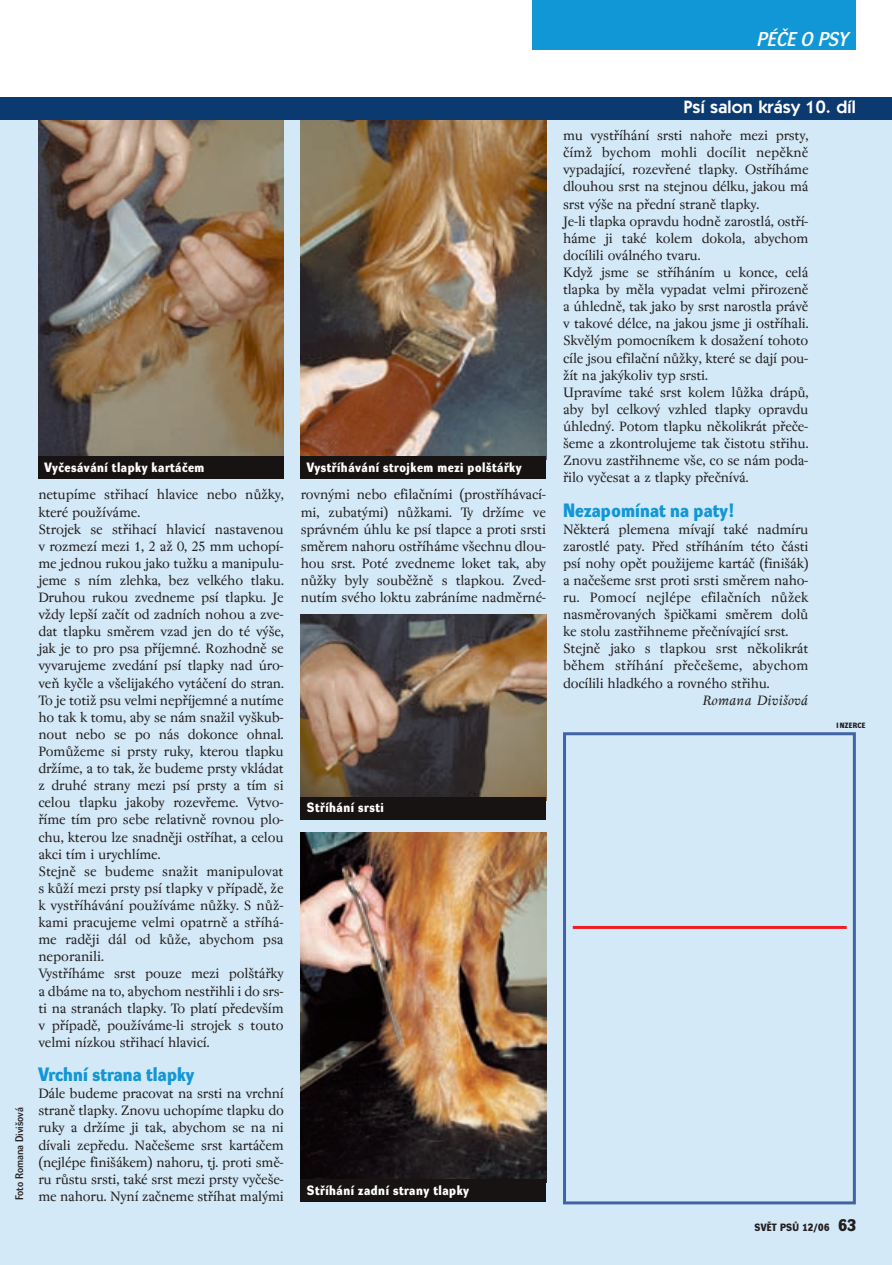
<style>
.page{position:relative;width:892px;height:1265px;background:#fff}
.page>*{position:absolute;margin:0;border:0;box-sizing:border-box;transform-origin:0 0}
.t1{font:19.5px "Dynamo D Italic D";letter-spacing:.01em;color:#fff}
.t2{font:18.9px "Dynamo DB";letter-spacing:.01em;color:#1197d6}
.t3{font:600 18px "Itc Kabel CE";letter-spacing:.01em;color:#fff}
.t4{font:15px/17.1px "Regent";letter-spacing:-.015em;color:#231f20}
.t5{font:italic 15px "Regent";letter-spacing:.02em;color:#231f20}
.t6{font:13.2px "Dynamo DB";letter-spacing:.045em;color:#fff}
.t7{font:10.8px "Dynamo DD";color:#231f20}
.t8{font:10.35px "Dynamo DB";letter-spacing:.03em;color:#231f20}
.t9{font:7.5px "Dynamo DB";letter-spacing:.05em;color:#231f20}
.s1{font-size:16.5px}
</style>
<div class="page">
<img style="left:0;top:0;width:892px;height:1264px">
<h1 class="t1" style="left:757px;top:31px;width:92px">PÉâE O PSY</h1>
<p class="t7" style="left:15px;top:1200px;width:95px;rotate:-90deg">Foto Romana Divi‰ová</p>
<p class="t6" style="left:45px;top:462px;width:161px">Vyãesávání tlapky kartáãem</p>
<p class="t6" style="left:307px;top:462px;width:216px">Vystfiíhávání strojkem mezi pol‰táfiky</p>
<p class="t4" style="left:38px;top:487px;width:247px">netupíme stfiihací hlavice nebo nÛÏky, které pouÏíváme.<br>Strojek se stfiihací hlavicí nastavenou v rozmezí mezi 1, 2 aÏ 0, 25 mm uchopí&shy;me jednou rukou jako tuÏku a manipulu&shy;jeme s ním zlehka, bez velkého tlaku.<br>Druhou rukou zvedneme psí tlapku. Je vÏdy lep‰í zaãít od zadních nohou a zve&shy;dat tlapku smûrem vzad jen do té v˘‰e, jak je to pro psa pfiíjemné. Rozhodnû se vyvarujeme zvedání psí tlapky nad úro&shy;veÀ kyãle a v‰elijakého vytáãení do stran.<br>To je totiÏ psu velmi nepfiíjemné a nutíme ho tak k tomu, aby se nám snaÏil vy‰kub&shy;nout nebo se po nás dokonce ohnal.<br>PomÛÏeme si prsty ruky, kterou tlapku drÏíme, a to tak, Ïe budeme prsty vkládat z druhé strany mezi psí prsty a tím si celou tlapku jakoby rozevfieme. Vytvo&shy;fiíme tím pro sebe relativnû rovnou plo&shy;chu, kterou lze snadnûji ostfiíhat, a celou akci tím i urychlíme.<br>Stejnû se budeme snaÏit manipulovat s kÛÏí mezi prsty psí tlapky v pfiípadû, Ïe k vystfiíhávání pouÏíváme nÛÏky. S nÛÏ&shy;kami pracujeme velmi opatrnû a stfiíhá&shy;me radûji dál od kÛÏe, abychom psa neporanili.<br>Vystfiíháme srst pouze mezi pol‰táfiky a dbáme na to, abychom nestfiihli i do srs&shy;ti na stranách tlapky. To platí pfiedev‰ím v pfiípadû, pouÏíváme-li strojek s touto velmi nízkou stfiihací hlavicí.</p>
<p class="t2" style="left:38px;top:1066px;width:157px">Vrchní strana tlapky</p>
<p class="t4" style="left:38px;top:1086px;width:247px;text-align:justify">Dále budeme pracovat na srsti na vrchní stranû tlapky. Znovu uchopíme tlapku do ruky a drÏíme ji tak, abychom se na ni dívali zepfiedu. Naãe‰eme srst kartáãem (nejlépe fini‰ákem) nahoru, tj. proti smû&shy;ru rÛstu srsti, také srst mezi prsty vyãe‰e&shy;me nahoru. Nyní zaãneme stfiíhat mal˘mi</p>
<p class="t4" style="left:301px;top:487px;width:247px;text-align:justify">rovn˘mi nebo efilaãními (prostfiíhávací&shy;mi, zubat˘mi) nÛÏkami. Ty drÏíme ve správném úhlu ke psí tlapce a proti srsti smûrem nahoru ostfiíháme v‰echnu dlou&shy;hou srst. Poté zvedneme loket tak, aby nÛÏky byly soubûÏnû s tlapkou. Zved&shy;nutím svého loktu zabráníme nadmûrné-</p>
<p class="t6" style="left:307px;top:802px;width:78px">Stfiíhání srsti</p>
<p class="t6" style="left:307px;top:1185px;width:164px">Stfiíhání zadní strany tlapky</p>
<p class="t3" style="left:683px;top:101px;width:174px">Psí salon krásy 10. díl</p>
<p class="t4" style="left:563px;top:128px;width:247px">mu vystfiíhání srsti nahofie mezi prsty, ãímÏ bychom mohli docílit nepûknû vypadající, rozevfiené tlapky. Ostfiíháme dlouhou srst na stejnou délku, jakou má srst v˘‰e na pfiední stranû tlapky.<br>Je-li tlapka opravdu hodnû zarostlá, ostfií&shy;háme ji také kolem dokola, abychom docílili oválného tvaru.<br>KdyÏ jsme se stfiíháním u konce, celá tlapka by mûla vypadat velmi pfiirozenû a úhlednû, tak jako by srst narostla právû v takové délce, na jakou jsme ji ostfiíhali.<br>Skvûl˘m pomocníkem k dosaÏení tohoto cíle jsou efilaãní nÛÏky, které se dají pou-Ïít na jak˘koliv typ srsti.<br>Upravíme také srst kolem lÛÏka drápÛ, aby byl celkov˘ vzhled tlapky opravdu úhledn˘. Potom tlapku nûkolikrát pfieãe-‰eme a zkontrolujeme tak ãistotu stfiihu.<br>Znovu zastfiihneme v‰e, co se nám poda&shy;fiilo vyãesat a z tlapky pfieãnívá.</p>
<p class="t2" style="left:563px;top:502px;width:172px">Nezapomínat na paty!</p>
<p class="t4" style="left:563px;top:521px;width:247px">Nûkterá plemena mívají také nadmíru zarostlé paty. Pfied stfiíháním této ãásti psí nohy opût pouÏijeme kartáã (fini‰ák) a naãe‰eme srst proti srsti smûrem naho&shy;ru. Pomocí nejlépe efilaãních nÛÏek nasmûrovan˘ch ‰piãkami smûrem dolÛ ke stolu zastfiihneme pfieãnívající srst.<br>Stejnû jako s tlapkou srst nûkolikrát bûhem stfiíhání pfieãe‰eme, abychom docílili hladkého a rovného stfiihu.</p>
<p class="t5" style="left:702px;top:694px;width:107px">Romana Divi‰ová</p>
<p class="t9" style="left:836px;top:722px;width:30px">INZERCE</p>
<p class="t8" style="left:754px;top:1223px;width:103px">SVùT PSÒ 12/06 <span class="s1">63</span></p>
</div>
